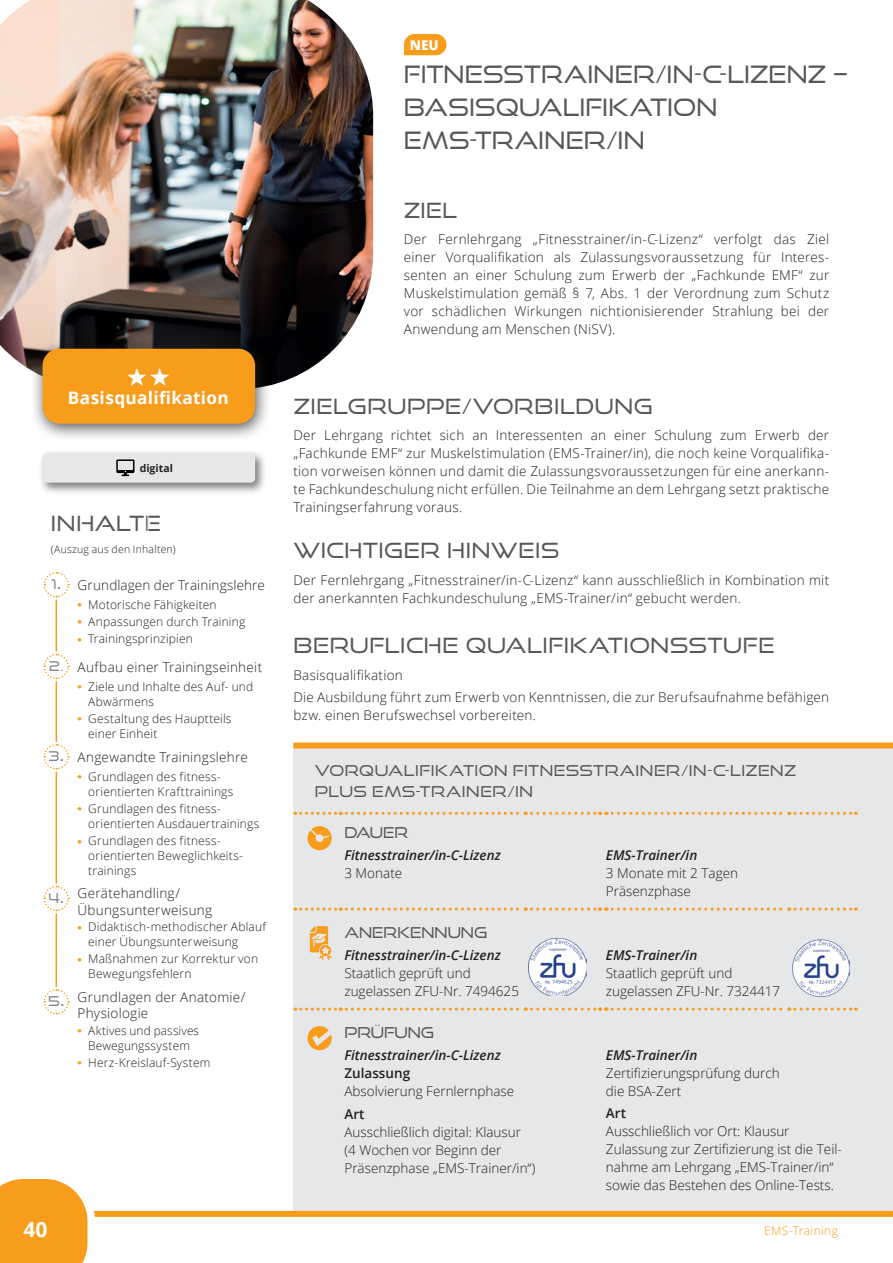
<style>
.page{position:relative;width:893px;height:1263px;background:#fff}
.page>*{position:absolute;margin:0;border:0;box-sizing:border-box;transform-origin:0 0}
.t1{font:24px/33px "Good Times Bk";color:#57585a}
.t2{font:21px "Good Times Bk";letter-spacing:.02em;color:#57585a}
.t3{font:700 21px "Open Sans";color:#fff}
.t4{font:700 17.25px "Open Sans";letter-spacing:.02em;color:#fff}
.t5{font:15px/21px "Good Times Bk";letter-spacing:.02em;color:#57585a}
.t6{font:15px "Good Times Bk";color:#57585a}
.t7{font:300 13.5px/18px "Open Sans";letter-spacing:.015em;color:#231f20}
.t8{font:italic 600 13.5px "Open Sans";color:#231f20}
.t9{font:600 13.5px "Open Sans";color:#231f20}
.t10{font:800 13.5px "Open Sans";color:#fff}
.t11{font:300 12px/15px "Open Sans";letter-spacing:.015em;color:#231f20}
.t12{font:300 12px "Open Sans";letter-spacing:.03em;color:#f89c1c}
.t13{font:300 10.5px "Open Sans";letter-spacing:.02em;color:#231f20}
.t14{font:700 10.5px "Open Sans";color:#231f20}
.s1{font-family:"Good Times Bk";font-weight:400;color:#808285}
.s2{font-family:"Good Times Rg";font-weight:700;color:#808285}
</style>
<div class="page">
<img style="left:0;top:0;width:373px;height:385px">
<div style="left:30px;top:338px;width:241px;height:104px;background:#231f20;opacity:.75"></div>
<div style="left:43px;top:349px;width:212px;height:75px;background:#f89c1c;border-radius:17px"></div>
<svg style="left:127px;top:368px;width:42px;height:18px"></svg>
<div style="left:293px;top:745px;width:600px;height:468px;background:#e6e7e9"></div>
<div style="left:293px;top:742px;width:600px;height:6px;background:#f89c1c"></div>
<div style="left:39px;top:449px;width:228px;height:46px;background:#231f20;opacity:.6"></div>
<div style="left:43px;top:453px;width:212px;height:30px;background:#e6e7e9;border-radius:4px"></div>
<svg style="left:116px;top:459px;width:18px;height:17px"></svg>
<hr style="left:56px;top:600px;width:1px;height:51px;background:#f89c1c">
<hr style="left:56px;top:681px;width:1px;height:61px;background:#f89c1c">
<hr style="left:56px;top:772px;width:1px;height:111px;background:#f89c1c">
<hr style="left:56px;top:918px;width:1px;height:69px;background:#f89c1c">
<svg style="left:43px;top:572px;width:27px;height:26px"></svg>
<svg style="left:43px;top:653px;width:27px;height:27px"></svg>
<svg style="left:43px;top:744px;width:27px;height:26px"></svg>
<svg style="left:43px;top:885px;width:27px;height:33px"></svg>
<svg style="left:43px;top:989px;width:27px;height:26px"></svg>
<svg style="left:295px;top:907px;width:561px;height:3px"></svg>
<svg style="left:295px;top:1007px;width:561px;height:3px"></svg>
<svg style="left:295px;top:812px;width:561px;height:3px"></svg>
<svg style="left:308px;top:826px;width:24px;height:24px"></svg>
<svg style="left:310px;top:926px;width:22px;height:34px"></svg>
<div style="left:525px;top:934px;width:65px;height:65px;border:4px solid #e6e7e9;border-radius:50%"></div>
<img style="left:528px;top:938px;width:58px;height:57px">
<div style="left:789px;top:936px;width:64px;height:64px;border:4px solid #e6e7e9;border-radius:50%"></div>
<img style="left:792px;top:939px;width:58px;height:58px">
<svg style="left:308px;top:1026px;width:24px;height:24px"></svg>
<svg style="left:404px;top:34px;width:42px;height:21px"></svg>
<div style="left:0;top:1211px;width:893px;height:6px;background:#f89c1c"></div>
<svg style="left:0;top:1179px;width:95px;height:84px"></svg>
<p class="t10" style="left:410px;top:35px;width:30px">NEU</p>
<h1 class="t1" style="left:404px;top:57px;width:445px">FITNESSTRAINER/IN-C-LIZENZ –<br>BASISQUALIFIKATION<br>EMS-TRAINER/IN</h1>
<p class="t4" style="left:68px;top:386px;width:162px">Basisqualifikation</p>
<p class="t14" style="left:140px;top:460px;width:35px">digital</p>
<h2 class="t2" style="left:51px;top:511px;width:112px">INHALTE</h2>
<p class="t13" style="left:51px;top:542px;width:126px">(Auszug aus den Inhalten)</p>
<p class="t7" style="left:52px;top:576px;width:215px"><span class="s1">1</span><span class="s2">.</span> Grundlagen der Trainingslehre</p>
<p class="t11" style="left:88px;top:595px;width:158px;line-height:17.1px">Motorische Fähigkeiten<br>Anpassungen durch Training<br>Trainingsprinzipien</p>
<p class="t7" style="left:49px;top:657px;width:215px"><span class="s1">2.</span> Aufbau einer Trainingseinheit</p>
<p class="t11" style="left:88px;top:678px;width:167px">Ziele und Inhalte des Auf- und<br>Abwärmens</p>
<p class="t11" style="left:88px;top:710px;width:145px">Gestaltung des Hauptteils einer Einheit</p>
<p class="t7" style="left:49px;top:748px;width:201px"><span class="s1">3</span><span class="s2">.</span> Angewandte Trainingslehre</p>
<p class="t11" style="left:88px;top:769px;width:147px">Grundlagen des fitness&shy;orientierten Krafttrainings</p>
<p class="t11" style="left:88px;top:801px;width:173px">Grundlagen des fitness&shy;orientierten Ausdauertrainings</p>
<p class="t11" style="left:88px;top:833px;width:155px">Grundlagen des fitness&shy;orientierten Beweglichkeits&shy;trainings</p>
<p class="t7" style="left:78px;top:885px;width:136px;line-height:16.5px;text-indent:-29px"><span class="s1">4</span><span class="s2">.</span> Gerätehandling/<br>Übungsunterweisung</p>
<p class="t11" style="left:88px;top:919px;width:179px">Didaktisch-methodischer Ablauf einer Übungsunterweisung</p>
<p class="t11" style="left:88px;top:951px;width:171px">Maßnahmen zur Korrektur von<br>Bewegungsfehlern</p>
<p class="t7" style="left:78px;top:988px;width:169px;line-height:16.5px;text-indent:-29px"><span class="s1">5</span><span class="s2">.</span> Grundlagen der Anatomie/<br>Physiologie</p>
<p class="t11" style="left:88px;top:1022px;width:112px">Aktives und passives<br>Bewegungssystem</p>
<p class="t11" style="left:88px;top:1054px;width:124px">Herz-Kreislauf-System</p>
<h2 class="t2" style="left:404px;top:197px;width:55px">ZIEL</h2>
<p class="t7" style="left:404px;top:230px;width:427px;text-align:justify">Der Fernlehrgang „Fitnesstrainer/in-C-Lizenz“ verfolgt das Ziel einer Vorqualifikation als Zulassungsvoraussetzung für Interes&shy;senten an einer Schulung zum Erwerb der „Fachkunde EMF“ zur Muskelstimulation gemäß § 7, Abs. 1 der Verordnung zum Schutz vor schädlichen Wirkungen nichtionisierender Strahlung bei der Anwendung am Menschen (NiSV).</p>
<h2 class="t2" style="left:293px;top:393px;width:361px">ZIELGRUPPE/VORBILDUNG</h2>
<p class="t7" style="left:293px;top:426px;width:537px;text-align:justify">Der Lehrgang richtet sich an Interessenten an einer Schulung zum Erwerb der „Fachkunde EMF“ zur Muskelstimulation (EMS-Trainer/in), die noch keine Vorqualifika&shy;tion vorweisen können und damit die Zulassungsvoraussetzungen für eine anerkann&shy;te Fachkundeschulung nicht erfüllen. Die Teilnahme an dem Lehrgang setzt praktische Trainingserfahrung voraus.</p>
<h2 class="t2" style="left:293px;top:538px;width:267px">WICHTIGER HINWEIS</h2>
<p class="t7" style="left:293px;top:571px;width:537px">Der Fernlehrgang „Fitnesstrainer/in-C-Lizenz“ kann ausschließlich in Kombination mit der anerkannten Fachkundeschulung „EMS-Trainer/in“ gebucht werden.</p>
<h2 class="t2" style="left:293px;top:633px;width:483px">BERUFLICHE QUALIFIKATIONSSTUFE</h2>
<p class="t7" style="left:293px;top:663px;width:537px;line-height:22.2px">Basisqualifikation<br>Die Ausbildung führt zum Erwerb von Kenntnissen, die zur Berufsaufnahme befähigen</p>
<p class="t7" style="left:293px;top:706px;width:244px">bzw. einen Berufswechsel vorbereiten.</p>
<p class="t5" style="left:315px;top:759px;width:483px">VORQUALIFIKATION FITNESSTRAINER/IN-C-LIZENZ<br>PLUS EMS-TRAINER/IN</p>
<p class="t5" style="left:344px;top:822px;width:65px">DAUER</p>
<p class="t8" style="left:344px;top:846px;width:158px">Fitnesstrainer/in-C-Lizenz</p>
<p class="t7" style="left:344px;top:864px;width:59px">3 Monate</p>
<p class="t6" style="left:344px;top:923px;width:144px">ANERKENNUNG</p>
<p class="t8" style="left:344px;top:946px;width:158px">Fitnesstrainer/in-C-Lizenz</p>
<p class="t7" style="left:344px;top:964px;width:176px">Staatlich geprüft und zugelassen ZFU-Nr. 7494625</p>
<p class="t6" style="left:344px;top:1023px;width:91px">PRÜFUNG</p>
<p class="t8" style="left:344px;top:1046px;width:158px">Fitnesstrainer/in-C-Lizenz</p>
<p class="t9" style="left:344px;top:1064px;width:67px">Zulassung</p>
<p class="t7" style="left:344px;top:1082px;width:171px">Absolvierung Fernlernphase</p>
<p class="t9" style="left:344px;top:1104px;width:22px">Art</p>
<p class="t7" style="left:344px;top:1122px;width:192px">Ausschließlich digital: Klausur (4 Wochen vor Beginn der<br>Präsenzphase „EMS-Trainer/in“)</p>
<p class="t8" style="left:606px;top:846px;width:93px">EMS-Trainer/in</p>
<p class="t7" style="left:606px;top:863px;width:134px">3 Monate mit 2 Tagen<br>Präsenzphase</p>
<p class="t8" style="left:606px;top:946px;width:93px">EMS-Trainer/in</p>
<p class="t7" style="left:606px;top:963px;width:176px">Staatlich geprüft und zugelassen ZFU-Nr. 7324417</p>
<p class="t8" style="left:606px;top:1046px;width:93px">EMS-Trainer/in</p>
<p class="t7" style="left:606px;top:1063px;width:175px">Zertifizierungsprüfung durch die BSA-Zert</p>
<p class="t9" style="left:606px;top:1104px;width:22px">Art</p>
<p class="t7" style="left:606px;top:1122px;width:237px">Ausschließlich vor Ort: Klausur Zulassung zur Zertifizierung ist die Teil&shy;nahme am Lehrgang „EMS-Trainer/in“ sowie das Bestehen des Online-Tests.</p>
<h2 class="t3" style="left:24px;top:1214px;width:25px">40</h2>
<p class="t12" style="left:764px;top:1222px;width:75px">EMS-Training</p>
</div>
